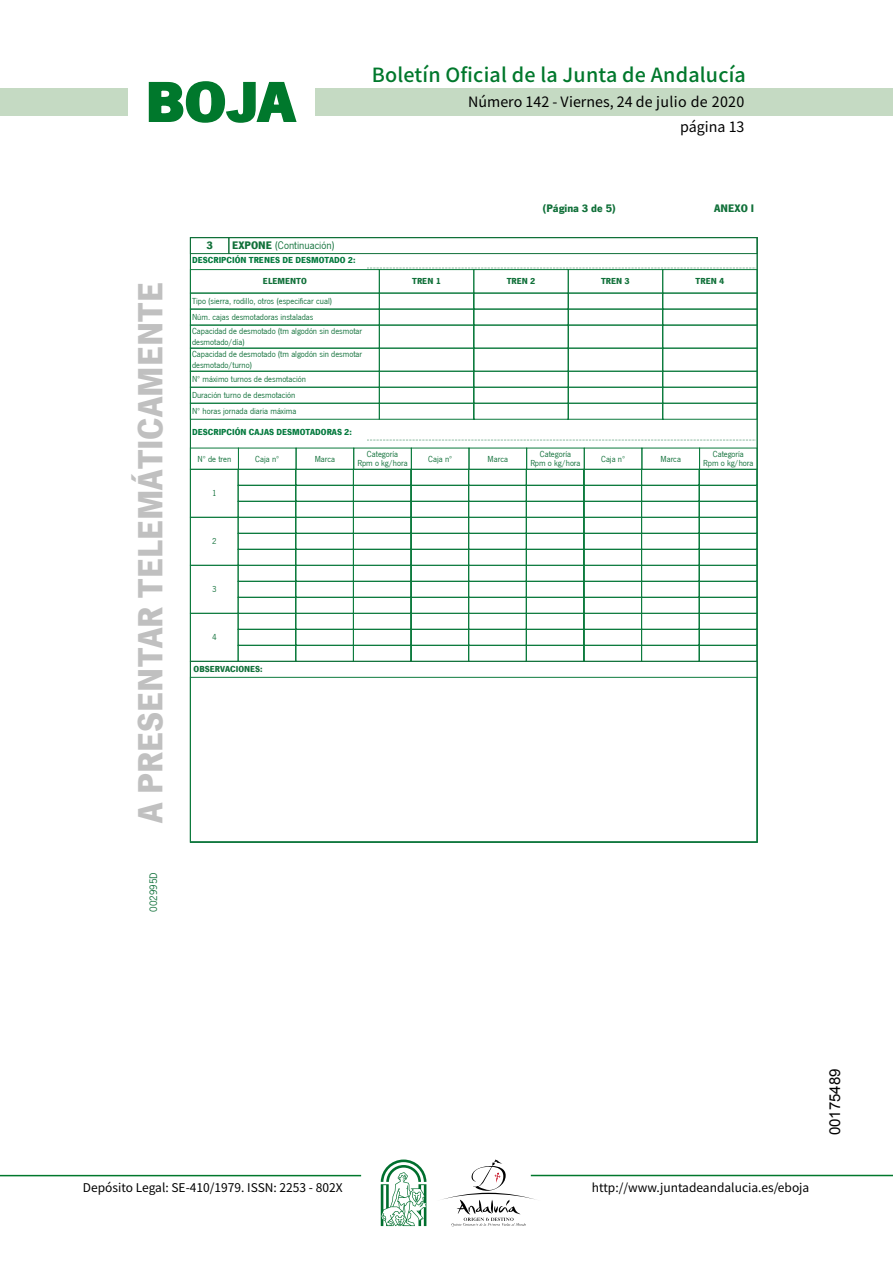
<style>
.page{position:relative;width:893px;height:1263px;background:#fff}
.page>*{position:absolute;margin:0;border:0;box-sizing:border-box;transform-origin:0 0}
.t1{font:700 57.75px "News Got T";color:#00782c;scale:1.14 1}
.t2{font:700 36.15px "News Got T";color:#c0c0c0}
.t3{font:500 19.5px "Noto Sans HK";letter-spacing:.01em;color:#00782c}
.t4{font:15px "Arial";color:#000}
.t5{font:14.25px/24.5px "Noto Sans HK";color:#000;text-align:right}
.t6{font:12px "Noto Sans HK";color:#000}
.t7{font:11.25px "News Got T";color:#107039}
.t8{font:700 11.25px "News Got T";color:#107039}
.t9{font:9px/16px "News Got T";color:#107039}
.t10{font:700 9px "News Got T";color:#047a3e}
.t11{font:700 9px "News Got T";color:#107039}
.s1{font-weight:700}
</style>
<div class="page">
<div style="left:315px;top:88px;width:577px;height:28px;background:#c5dac3"></div>
<div style="left:0;top:88px;width:128px;height:28px;background:#c5dac3"></div>
<hr style="left:0;top:1175px;width:361px;height:1px;background:#00782c">
<hr style="left:531px;top:1175px;width:361px;height:1px;background:#00782c">
<svg style="left:148px;top:81px;width:149px;height:42px"></svg>
<svg style="left:442px;top:1159px;width:100px;height:67px"></svg>
<svg style="left:381px;top:1160px;width:45px;height:66px"></svg>
<div style="left:190px;top:237px;width:39px;height:17px;border:1px solid #107039"></div>
<div style="left:228px;top:237px;width:529px;height:17px;border:1px solid #107039"></div>
<svg style="left:367px;top:268px;width:388px;height:1px"></svg>
<div style="left:190px;top:269px;width:189px;height:24px;border:1px solid #0d7b3e"></div>
<div style="left:379px;top:269px;width:95px;height:24px;border:1px solid #0d7b3e"></div>
<div style="left:473px;top:269px;width:95px;height:24px;border:1px solid #0d7b3e"></div>
<div style="left:568px;top:269px;width:95px;height:24px;border:1px solid #0d7b3e"></div>
<div style="left:662px;top:269px;width:95px;height:24px;border:1px solid #0d7b3e"></div>
<svg style="left:190px;top:293px;width:567px;height:127px"></svg>
<svg style="left:367px;top:440px;width:388px;height:1px"></svg>
<svg style="left:190px;top:469px;width:567px;height:48px"></svg>
<svg style="left:190px;top:517px;width:567px;height:48px"></svg>
<svg style="left:190px;top:565px;width:567px;height:96px"></svg>
<svg style="left:238px;top:613px;width:519px;height:48px"></svg>
<div style="left:190px;top:677px;width:567px;height:165px;border:1px solid #0d7b3e"></div>
<h1 class="t1" style="left:145px;top:68px;width:133px">BOJA</h1>
<h3 class="t3" style="left:372px;top:64px;width:375px">Boletín Oficial de la Junta de Andalucía</h3>
<h3 class="t5" style="left:468px;top:90px;width:278px">Número 142 - Viernes, 24 de julio de 2020 página 13</h3>
<p class="t8" style="left:542px;top:202px;width:75px">(Página 3 de 5)</p>
<p class="t8" style="left:714px;top:201px;width:41px">ANEXO I</p>
<h2 class="t2" style="left:129px;top:823px;width:542px;rotate:-90deg">A PRESENTAR TELEMÁTICAMENTE</h2>
<p class="t7" style="left:147px;top:912px;width:41px;rotate:-90deg">002995D</p>
<p class="t8" style="left:206px;top:239px;width:8px">3</p>
<p class="t7" style="left:232px;top:239px;width:104px"><span class="s1">EXPONE</span> (Continuación)</p>
<p class="t10" style="left:192px;top:255px;width:165px">DESCRIPCIÓN TRENES DE DESMOTADO 2:</p>
<p class="t11" style="left:263px;top:276px;width:45px">ELEMENTO</p>
<p class="t11" style="left:412px;top:276px;width:30px">TREN 1</p>
<p class="t11" style="left:506px;top:276px;width:30px">TREN 2</p>
<p class="t11" style="left:601px;top:276px;width:30px">TREN 3</p>
<p class="t11" style="left:695px;top:276px;width:30px">TREN 4</p>
<p class="t9" style="left:192px;top:293px;width:142px">Tipo (sierra, rodillo, otros (especificar cual)<br>Núm. cajas desmotadoras instaladas</p>
<p class="t9" style="left:192px;top:326px;width:172px;line-height:10.8px">Capacidad de desmotado (tm algodón sin desmotar desmotado/día)</p>
<p class="t9" style="left:192px;top:349px;width:172px;line-height:10.8px">Capacidad de desmotado (tm algodón sin desmotar desmotado/turno)</p>
<p class="t9" style="left:192px;top:371px;width:115px">Nº máximo turnos de desmotación<br>Duración turno de desmotación<br>Nº horas jornada diaria máxima</p>
<p class="t10" style="left:192px;top:427px;width:161px">DESCRIPCIÓN CAJAS DESMOTADORAS 2:</p>
<p class="t9" style="left:197px;top:451px;width:35px">Nº de tren</p>
<p class="t9" style="left:255px;top:451px;width:26px">Caja nº</p>
<p class="t9" style="left:315px;top:451px;width:22px">Marca</p>
<p class="t9" style="left:357px;top:450px;width:52px;line-height:9px;text-align:center">Categoría<br>Rpm o kg/hora</p>
<p class="t9" style="left:428px;top:451px;width:26px">Caja nº</p>
<p class="t9" style="left:487px;top:451px;width:22px">Marca</p>
<p class="t9" style="left:530px;top:450px;width:52px;line-height:9px;text-align:center">Categoría<br>Rpm o kg/hora</p>
<p class="t9" style="left:601px;top:451px;width:26px">Caja nº</p>
<p class="t9" style="left:660px;top:451px;width:22px">Marca</p>
<p class="t9" style="left:703px;top:450px;width:52px;line-height:9px;text-align:center">Categoría<br>Rpm o kg/hora</p>
<p class="t9" style="left:212px;top:485px;width:6px">1</p>
<p class="t9" style="left:212px;top:533px;width:6px">2</p>
<p class="t9" style="left:212px;top:581px;width:6px">3</p>
<p class="t9" style="left:212px;top:629px;width:6px">4</p>
<p class="t11" style="left:194px;top:663px;width:71px">OBSERVACIONES:</p>
<h3 class="t6" style="left:83px;top:1181px;width:261px">Depósito Legal: SE-410/1979. ISSN: 2253 - 802X</h3>
<h3 class="t6" style="left:592px;top:1181px;width:219px">http://www.juntadeandalucia.es/eboja</h3>
<h3 class="t4" style="left:825px;top:1135px;width:68px;rotate:-90deg">00175489</h3>
</div>
